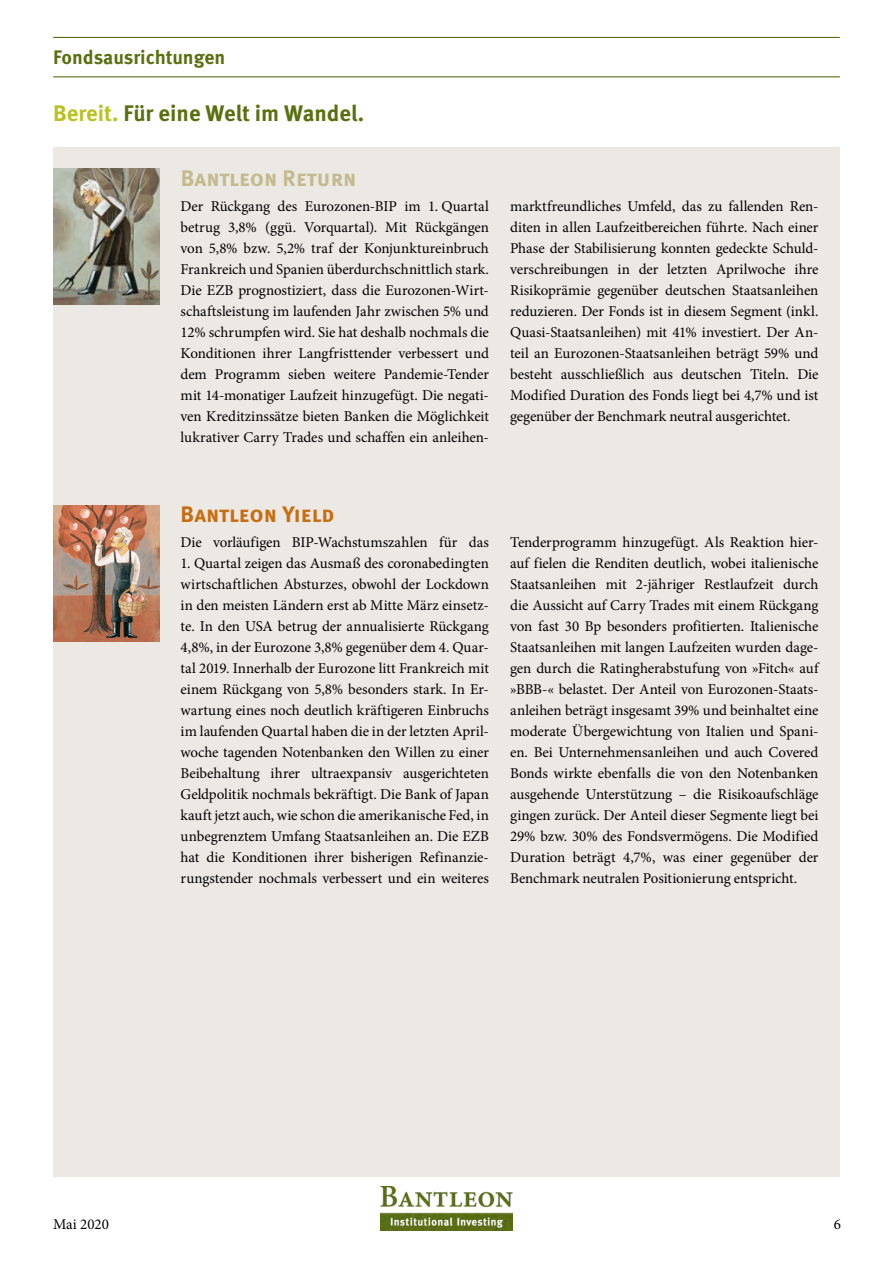
<style>
.page{position:relative;width:893px;height:1263px;background:#fff}
.page>*{position:absolute;margin:0;border:0;box-sizing:border-box;transform-origin:0 0}
.t1{font:700 22.5px "Meta OT";color:#5a7010}
.t2{font:700 22.5px "Meta OT";color:#c3bb8f}
.t3{font:700 22.5px "Meta OT";color:#c86e11}
.t4{font:700 19.5px "Meta OT";letter-spacing:-.005em;color:#5a7010}
.t5{font:15px/21px "Minion Pro";letter-spacing:-.005em;color:#000;text-align:justify}
.s1{color:#bac223}
</style>
<div class="page">
<div style="left:53px;top:148px;width:787px;height:1029px;background:#ece9e4"></div>
<hr style="left:53px;top:37px;width:787px;height:1px;background:#5a7010">
<hr style="left:53px;top:76px;width:787px;height:1px;background:#5a7010">
<img style="left:380px;top:1186px;width:133px;height:44px">
<img style="left:53px;top:169px;width:106px;height:136px">
<img style="left:53px;top:505px;width:106px;height:136px">
<h2 class="t4" style="left:53px;top:44px;width:174px">Fondsausrichtungen</h2>
<h1 class="t1" style="left:53px;top:98px;width:313px"><span class="s1">Bereit.</span> Für eine Welt im Wandel.</h1>
<h1 class="t2" style="left:181px;top:163px;width:177px">Bantleon Return</h1>
<p class="t5" style="left:181px;top:195px;width:310px">Der Rückgang des Eurozonen-BIP im 1. Quartal betrug 3,8% (ggü. Vorquartal). Mit Rückgängen von 5,8% bzw. 5,2% traf der Konjunktureinbruch Frankreich und Spanien überdurchschnittlich stark.<br>Die EZB prognostiziert, dass die Eurozonen-Wirt&shy;schaftsleistung im laufenden Jahr zwischen 5% und 12% schrumpfen wird. Sie hat deshalb nochmals die Konditionen ihrer Langfristtender verbessert und dem Programm sieben weitere Pandemie-Tender mit 14-monatiger Laufzeit hinzugefügt. Die negati&shy;ven Kreditzinssätze bieten Banken die Möglichkeit lukrativer Carry Trades und schaffen ein anleihen-</p>
<p class="t5" style="left:510px;top:195px;width:310px">marktfreundliches Umfeld, das zu fallenden Ren&shy;diten in allen Laufzeitbereichen führte. Nach einer Phase der Stabilisierung konnten gedeckte Schuld&shy;verschreibungen in der letzten Aprilwoche ihre Risikoprämie gegenüber deutschen Staatsanleihen reduzieren. Der Fonds ist in diesem Segment (inkl.<br>Quasi-Staatsanleihen) mit 41% investiert. Der An&shy;teil an Eurozonen-Staatsanleihen beträgt 59% und besteht ausschließlich aus deutschen Titeln. Die Modified Duration des Fonds liegt bei 4,7% und ist gegenüber der Benchmark neutral ausgerichtet.</p>
<h1 class="t3" style="left:181px;top:499px;width:156px">Bantleon Yield</h1>
<p class="t5" style="left:181px;top:531px;width:310px">Die vorläufigen BIP-Wachstumszahlen für das</p>
<p class="t5" style="left:181px;top:552px;width:310px">1. Quartal zeigen das Ausmaß des coronabedingten wirtschaftlichen Absturzes, obwohl der Lockdown in den meisten Ländern erst ab Mitte März einsetz&shy;te. In den USA betrug der annualisierte Rückgang 4,8%, in der Eurozone 3,8% gegenüber dem 4. Quar&shy;tal 2019. Innerhalb der Eurozone litt Frankreich mit einem Rückgang von 5,8% besonders stark. In Er&shy;wartung eines noch deutlich kräftigeren Einbruchs im laufenden Quartal haben die in der letzten April&shy;woche tagenden Notenbanken den Willen zu einer Beibehaltung ihrer ultraexpansiv ausgerichteten Geldpolitik nochmals bekräftigt. Die Bank of Japan kauft jetzt auch, wie schon die amerikanische Fed, in unbegrenztem Umfang Staatsanleihen an. Die EZB hat die Konditionen ihrer bisherigen Refinanzie&shy;rungstender nochmals verbessert und ein weiteres</p>
<p class="t5" style="left:510px;top:531px;width:311px">Tenderprogramm hinzugefügt. Als Reaktion hier&shy;auf fielen die Renditen deutlich, wobei italienische Staatsanleihen mit 2-jähriger Restlaufzeit durch die Aussicht auf Carry Trades mit einem Rückgang von fast 30 Bp besonders profitierten. Italienische Staatsanleihen mit langen Laufzeiten wurden dage&shy;gen durch die Ratingherabstufung von »Fitch« auf »BBB-« belastet. Der Anteil von Eurozonen-Staats&shy;anleihen beträgt insgesamt 39% und beinhaltet eine moderate Übergewichtung von Italien und Spani&shy;en. Bei Unternehmensanleihen und auch Covered Bonds wirkte ebenfalls die von den Notenbanken ausgehende Unterstützung – die Risikoaufschläge gingen zurück. Der Anteil dieser Segmente liegt bei 29% bzw. 30% des Fondsvermögens. Die Modified Duration beträgt 4,7%, was einer gegenüber der Benchmark neutralen Positionierung entspricht.</p>
<p class="t5" style="left:53px;top:1214px;width:57px">Mai 2020</p>
<p class="t5" style="left:834px;top:1214px;width:9px">6</p>
</div>
